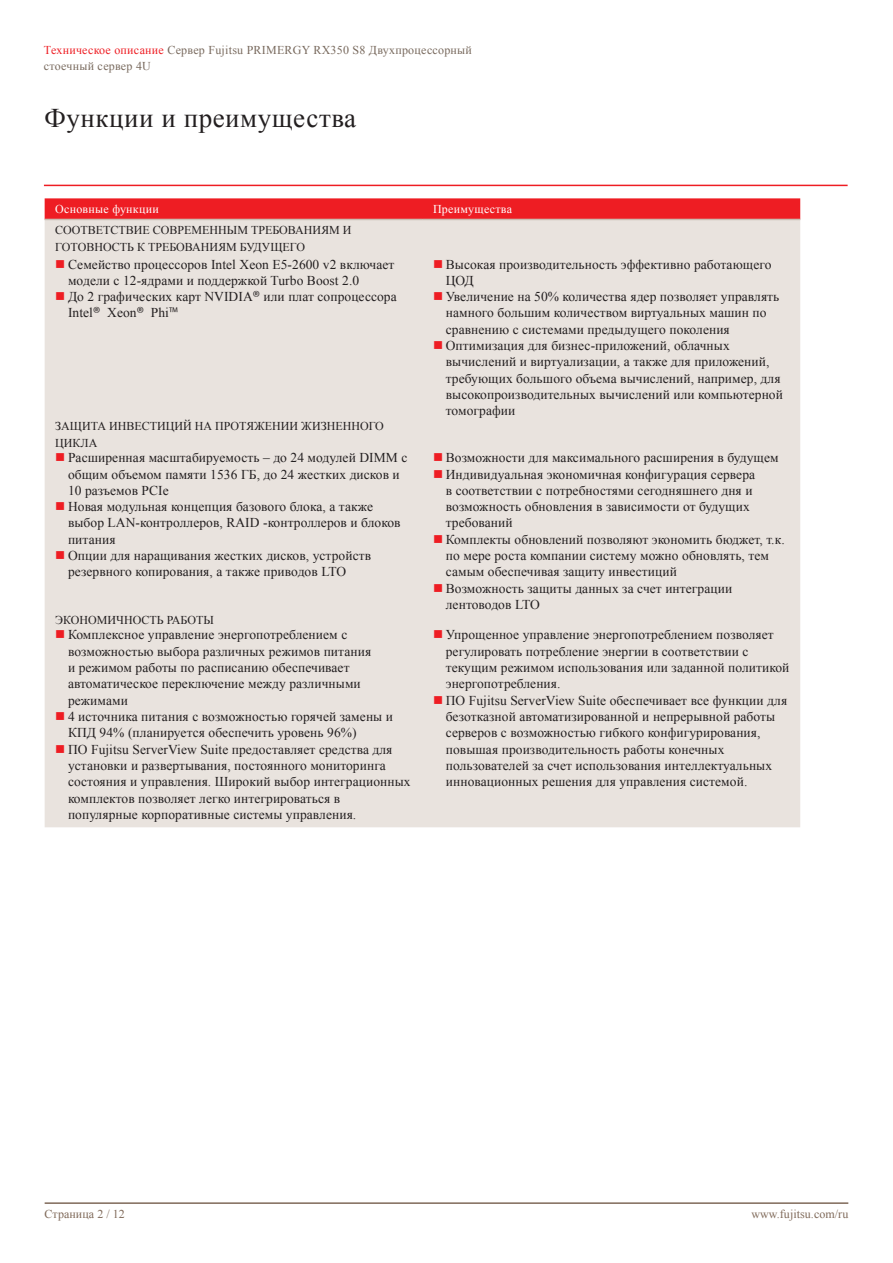
<style>
.page{position:relative;width:893px;height:1263px;background:#fff}
.page>*{position:absolute;margin:0;border:0;box-sizing:border-box;transform-origin:0 0}
.ComponentHeading{font:27px "Times New Roman";letter-spacing:.02em;color:#231f20}
.t1{font:13.5px/16.4px "Times New Roman";letter-spacing:.005em;color:#231f20}
.FeatureBenefitSubhea{font:12px/16.5px "Times New Roman";color:#231f20}
.RunningHeader{font:12px/16.4px "Times New Roman";letter-spacing:.02em;color:#78695d}
.FeatureBenefitHeadin{font:12px "Times New Roman";letter-spacing:.02em;color:#fff}
.RunningFooter_R{font:12px "Times New Roman";letter-spacing:.005em;color:#7f6959}
.RunningFooter_L{font:12px "Times New Roman";letter-spacing:.005em;color:#7f6959}
.s1{color:#ee1d23}
.s2{font-family:"Fujitsu Sans";font-weight:300}
</style>
<div class="page">
<hr style="left:45px;top:1202px;width:803px;height:2px;background:#7f6959">
<svg style="left:45px;top:198px;width:755px;height:21px;background:#ed2328"></svg>
<div style="left:45px;top:220px;width:755px;height:607px;background:#e9e3de"></div>
<hr style="left:45px;top:219px;width:377px;height:1px;background:#c9bcb1">
<hr style="left:422px;top:219px;width:378px;height:1px;background:#c9bcb1">
<hr style="left:44px;top:185px;width:804px;height:1px;background:#ee1d23">
<svg style="left:56px;top:260px;width:8px;height:8px"></svg>
<svg style="left:56px;top:292px;width:8px;height:8px"></svg>
<svg style="left:434px;top:260px;width:8px;height:8px"></svg>
<svg style="left:434px;top:292px;width:8px;height:8px"></svg>
<svg style="left:434px;top:341px;width:8px;height:8px"></svg>
<svg style="left:56px;top:453px;width:8px;height:8px"></svg>
<svg style="left:56px;top:502px;width:8px;height:8px"></svg>
<svg style="left:56px;top:551px;width:8px;height:8px"></svg>
<svg style="left:434px;top:453px;width:8px;height:8px"></svg>
<svg style="left:434px;top:470px;width:8px;height:8px"></svg>
<svg style="left:434px;top:535px;width:8px;height:8px"></svg>
<svg style="left:434px;top:584px;width:8px;height:8px"></svg>
<svg style="left:56px;top:630px;width:8px;height:8px"></svg>
<svg style="left:56px;top:712px;width:8px;height:8px"></svg>
<svg style="left:56px;top:745px;width:8px;height:8px"></svg>
<svg style="left:434px;top:630px;width:8px;height:8px"></svg>
<svg style="left:434px;top:696px;width:8px;height:8px"></svg>
<p class="RunningHeader" style="left:44px;top:41px;width:430px"><span class="s1">Техническое описание</span> Сервер Fujitsu PRIMERGY RX350 S8 Двухпроцессорный стоечный сервер 4U</p>
<p class="ComponentHeading" style="left:45px;top:100px;width:313px">Функции и преимущества</p>
<p class="FeatureBenefitHeadin" style="left:55px;top:201px;width:105px">Основные функции</p>
<p class="FeatureBenefitHeadin" style="left:433px;top:201px;width:80px">Преимущества</p>
<p class="FeatureBenefitSubhea" style="left:55px;top:222px;width:298px">СООТВЕТСТВИЕ СОВРЕМЕННЫМ ТРЕБОВАНИЯМ И<br>ГОТОВНОСТЬ К ТРЕБОВАНИЯМ БУДУЩЕГО</p>
<p class="t1" style="left:68px;top:256px;width:328px">Семейство процессоров Intel Xeon E5-2600 v2 включает модели с 12-ядрами и поддержкой Turbo Boost 2.0</p>
<p class="t1" style="left:68px;top:288px;width:330px">До 2 графических карт NVIDIA<span class="s2">®</span> или плат сопроцессора<br>Intel<span class="s2">®</span> Xeon<span class="s2">®</span> Phi<span class="s2">™</span></p>
<p class="t1" style="left:446px;top:256px;width:327px">Высокая производительность эффективно работающего<br>ЦОД</p>
<p class="t1" style="left:446px;top:288px;width:335px">Увеличение на 50% количества ядер позволяет управлять намного большим количеством виртуальных машин по сравнению с системами предыдущего поколения</p>
<p class="t1" style="left:446px;top:337px;width:339px">Оптимизация для бизнес-приложений, облачных вычислений и виртуализации, а также для приложений, требующих большого объема вычислений, например, для высокопроизводительных вычислений или компьютерной томографии</p>
<p class="FeatureBenefitSubhea" style="left:55px;top:417px;width:330px">ЗАЩИТА ИНВЕСТИЦИЙ НА ПРОТЯЖЕНИИ ЖИЗНЕННОГО<br>ЦИКЛА</p>
<p class="t1" style="left:68px;top:449px;width:341px">Расширенная масштабируемость – до 24 модулей DIMM с общим объемом памяти 1536 ГБ, до 24 жестких дисков и<br>10 разъемов PCIe</p>
<p class="t1" style="left:68px;top:498px;width:334px">Новая модульная концепция базового блока, а также выбор LAN-контроллеров, RAID -контроллеров и блоков питания</p>
<p class="t1" style="left:68px;top:547px;width:305px">Опции для наращивания жестких дисков, устройств резервного копирования, а также приводов LTO</p>
<p class="t1" style="left:446px;top:449px;width:334px">Возможности для максимального расширения в будущем</p>
<p class="t1" style="left:446px;top:466px;width:311px">Индивидуальная экономичная конфигурация сервера в соответствии с потребностями сегодняшнего дня и возможность обновления в зависимости от будущих требований</p>
<p class="t1" style="left:446px;top:531px;width:340px">Комплекты обновлений позволяют экономить бюджет, т.к. по мере роста компании систему можно обновлять, тем самым обеспечивая защиту инвестиций</p>
<p class="t1" style="left:446px;top:580px;width:288px">Возможность защиты данных за счет интеграции лентоводов LTO</p>
<p class="FeatureBenefitSubhea" style="left:55px;top:611px;width:160px">ЭКОНОМИЧНОСТЬ РАБОТЫ</p>
<p class="t1" style="left:68px;top:626px;width:305px">Комплексное управление энергопотреблением с возможностью выбора различных режимов питания и режимом работы по расписанию обеспечивает автоматическое переключение между различными режимами</p>
<p class="t1" style="left:68px;top:708px;width:327px">4 источника питания с возможностью горячей замены и<br>КПД 94% (планируется обеспечить уровень 96%)</p>
<p class="t1" style="left:68px;top:741px;width:344px">ПО Fujitsu ServerView Suite предоставляет средства для установки и развертывания, постоянного мониторинга состояния и управления. Широкий выбор интеграционных комплектов позволяет легко интегрироваться в популярные корпоративные системы управления.</p>
<p class="t1" style="left:446px;top:626px;width:345px">Упрощенное управление энергопотреблением позволяет регулировать потребление энергии в соответствии с текущим режимом использования или заданной политикой энергопотребления.</p>
<p class="t1" style="left:446px;top:692px;width:343px">ПО Fujitsu ServerView Suite обеспечивает все функции для безотказной автоматизированной и непрерывной работы серверов с возможностью гибкого конфигурирования, повышая производительность работы конечных пользователей за счет использования интеллектуальных инновационных решения для управления системой.</p>
<p class="RunningFooter_L" style="left:45px;top:1206px;width:82px">Страница 2 / 12</p>
<p class="RunningFooter_R" style="left:751px;top:1206px;width:98px">www.fujitsu.com/ru</p>
</div>
